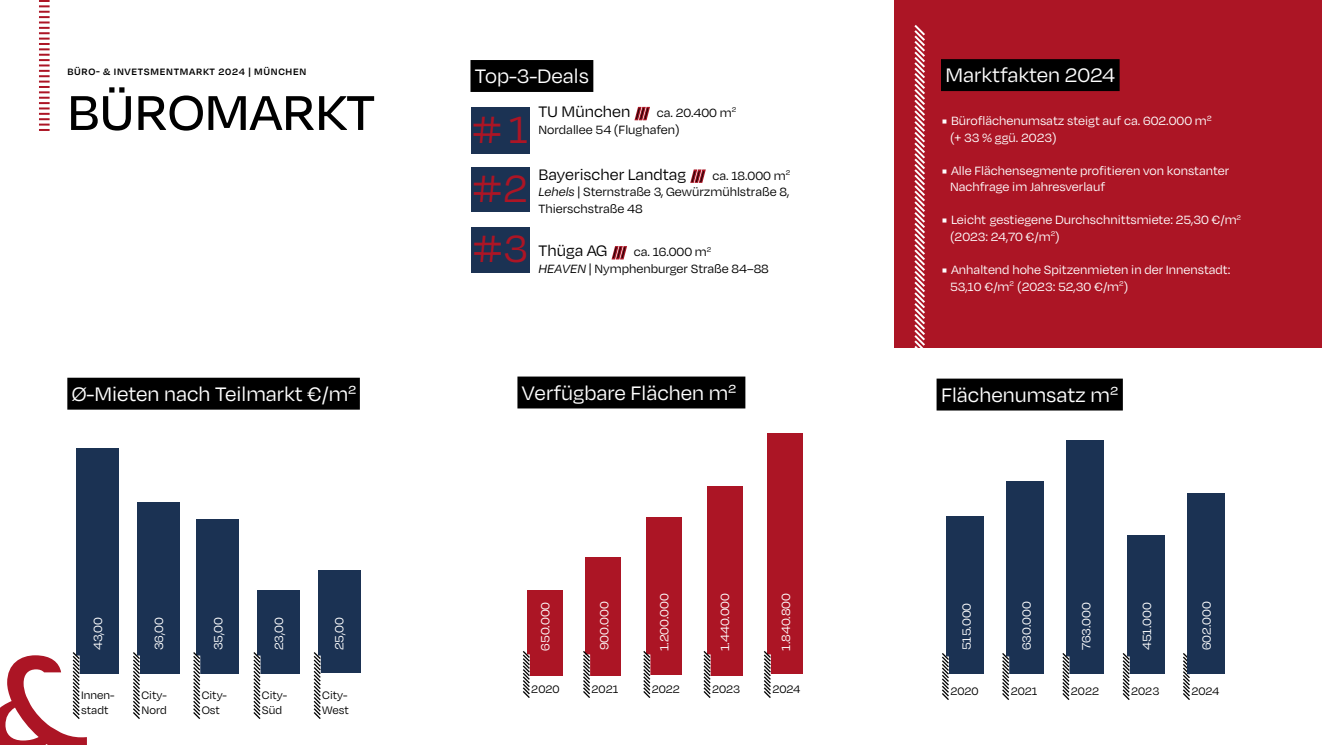
<style>
.page{position:relative;width:1322px;height:745px;background:#fff}
.page>*{position:absolute;margin:0;border:0;box-sizing:border-box;transform-origin:0 0}
.t1{font:500 56.25px "Degular";color:#000}
.t2{font:43.75px/59.5px "Degular";color:#ac1525;text-align:justify}
.t3{font:22.5px "Degular";color:#fff}
.t4{font:17.5px "Degular";color:#000}
.t5{font:13.75px/16.5px "Degular";color:#fff}
.t6{font:13.75px/16.5px "Degular";color:#000}
.t7{font:12.5px/15px "Degular";color:#000}
.t8{font:600 10.62px "Degular";letter-spacing:.065em;color:#000}
.s1{font-size:17.5px}
.s2{color:#ac1525}
.s3{font-size:13.75px;color:#ac1525}
.s4{font-size:13.75px}
.s5{font-style:italic}
.s6{font-family:"Minion Pro"}
</style>
<div class="page">
<div style="left:76px;top:448px;width:43px;height:225px;background:#1b3253"></div>
<div style="left:137px;top:502px;width:43px;height:171px;background:#1b3253"></div>
<div style="left:196px;top:518px;width:43px;height:155px;background:#1b3253"></div>
<div style="left:257px;top:589px;width:43px;height:84px;background:#1b3253"></div>
<div style="left:318px;top:570px;width:43px;height:103px;background:#1b3253"></div>
<div style="left:706px;top:485px;width:36px;height:189px;background:#ac1525"></div>
<div style="left:646px;top:517px;width:36px;height:157px;background:#ac1525"></div>
<div style="left:585px;top:556px;width:36px;height:118px;background:#ac1525"></div>
<div style="left:527px;top:589px;width:36px;height:85px;background:#ac1525"></div>
<div style="left:767px;top:433px;width:36px;height:240px;background:#ac1525"></div>
<div style="left:1127px;top:535px;width:38px;height:138px;background:#1b3253"></div>
<div style="left:1066px;top:439px;width:38px;height:234px;background:#1b3253"></div>
<div style="left:1006px;top:480px;width:38px;height:193px;background:#1b3253"></div>
<div style="left:946px;top:516px;width:38px;height:157px;background:#1b3253"></div>
<div style="left:895px;top:0;width:427px;height:347px;background:#ac1525"></div>
<div style="left:941px;top:59px;width:178px;height:32px;background:#000"></div>
<svg style="left:39px;top:0;width:11px;height:131px"></svg>
<div style="left:471px;top:226px;width:58px;height:46px;background:#1b3253"></div>
<div style="left:471px;top:167px;width:58px;height:45px;background:#1b3253"></div>
<div style="left:471px;top:107px;width:58px;height:46px;background:#1b3253"></div>
<div style="left:470px;top:60px;width:123px;height:32px;background:#000"></div>
<div style="left:936px;top:378px;width:187px;height:32px;background:#000"></div>
<svg style="left:942px;top:653px;width:8px;height:47px"></svg>
<svg style="left:1002px;top:653px;width:8px;height:47px"></svg>
<svg style="left:1062px;top:653px;width:9px;height:47px"></svg>
<svg style="left:1122px;top:653px;width:9px;height:47px"></svg>
<svg style="left:1183px;top:653px;width:8px;height:47px"></svg>
<svg style="left:912px;top:25px;width:15px;height:323px"></svg>
<div style="left:517px;top:376px;width:228px;height:32px;background:#000"></div>
<svg style="left:522px;top:651px;width:9px;height:47px"></svg>
<svg style="left:583px;top:651px;width:8px;height:47px"></svg>
<svg style="left:643px;top:651px;width:9px;height:47px"></svg>
<svg style="left:703px;top:649px;width:9px;height:49px"></svg>
<svg style="left:763px;top:651px;width:9px;height:47px"></svg>
<div style="left:67px;top:377px;width:293px;height:32px;background:#000"></div>
<svg style="left:133px;top:652px;width:8px;height:67px"></svg>
<svg style="left:193px;top:652px;width:9px;height:67px"></svg>
<svg style="left:253px;top:652px;width:9px;height:67px"></svg>
<svg style="left:313px;top:652px;width:8px;height:67px"></svg>
<div style="left:1187px;top:493px;width:37px;height:180px;background:#1b3253"></div>
<svg style="left:0;top:652px;width:87px;height:92px"></svg>
<p class="t8" style="left:67px;top:65px;width:240px">BÜRO- &amp; INVETSMENTMARKT 2024 | MÜNCHEN</p>
<h1 class="t1" style="left:67px;top:78px;width:309px">BÜROMARKT</h1>
<h3 class="t3" style="left:72px;top:380px;width:286px">Ø-Mieten nach Teilmarkt €/m²</h3>
<p class="t5" style="left:89px;top:649px;width:35px;rotate:-90deg">43,00</p>
<p class="t5" style="left:150px;top:649px;width:35px;rotate:-90deg">36,00</p>
<p class="t5" style="left:209px;top:649px;width:35px;rotate:-90deg">35,00</p>
<p class="t5" style="left:270px;top:649px;width:35px;rotate:-90deg">23,00</p>
<p class="t5" style="left:330px;top:649px;width:35px;rotate:-90deg">25,00</p>
<p class="t7" style="left:81px;top:686px;width:35px">Innen&shy;stadt</p>
<p class="t7" style="left:141px;top:686px;width:27px">City-<br>Nord</p>
<p class="t7" style="left:202px;top:686px;width:27px">City-<br>Ost</p>
<p class="t7" style="left:262px;top:686px;width:27px">City-<br>Süd</p>
<p class="t7" style="left:322px;top:686px;width:28px">City-<br>West</p>
<h3 class="t3" style="left:475px;top:63px;width:115px">Top-3-Deals</h3>
<h2 class="t2" style="left:472px;top:98px;width:58px">#1 #2 #3</h2>
<p class="t6" style="left:538px;top:104px;width:199px"><span class="s1">TU München</span> <span class="s2">///</span> ca. 20.400 m<sup>2<br></sup>Nordallee 54 (Flughafen)</p>
<p class="t4" style="left:538px;top:163px;width:253px">Bayerischer Landtag <span class="s3">///</span> <span class="s4">ca. 18.000 m</span><sup>2</sup></p>
<p class="t6" style="left:538px;top:183px;width:252px"><span class="s5">Lehels</span> | Sternstraße 3, Gewürzmühlstraße 8,<br>Thierschstraße 48</p>
<p class="t6" style="left:538px;top:243px;width:232px"><span class="s1">Thüga AG</span> <span class="s2">///</span> ca. 16.000 m<sup>2<br></sup><span class="s5">HEAVEN</span> | Nymphenburger Straße 84–88</p>
<h3 class="t3" style="left:522px;top:379px;width:216px">Verfügbare Flächen m²</h3>
<h3 class="t3" style="left:945px;top:62px;width:171px">Marktfakten 2024</h3>
<p class="t5" style="left:950px;top:112px;width:263px;text-indent:-8px"><span class="s6">■</span> Büroflächenumsatz steigt auf ca. 602.000 m² (+ 33 % ggü. 2023)</p>
<p class="t5" style="left:950px;top:162px;width:281px;text-indent:-8px"><span class="s6">■</span> Alle Flächensegmente profitieren von konstanter<br>Nachfrage im Jahresverlauf</p>
<p class="t5" style="left:950px;top:211px;width:293px;text-indent:-8px"><span class="s6">■</span> Leicht gestiegene Durchschnittsmiete: 25,30 €/m<sup>2 </sup>(2023: 24,70 €/m<sup>2</sup>)</p>
<p class="t5" style="left:950px;top:261px;width:282px;text-indent:-8px"><span class="s6">■</span> Anhaltend hohe Spitzenmieten in der Innenstadt:<br>53,10 €/m<sup>2</sup> (2023: 52,30 €/m<sup>2</sup>)</p>
<h3 class="t3" style="left:941px;top:381px;width:179px">Flächenumsatz m²</h3>
<p class="t5" style="left:536px;top:650px;width:51px;rotate:-90deg">650.000</p>
<p class="t5" style="left:655px;top:650px;width:59px;rotate:-90deg">1.200.000</p>
<p class="t5" style="left:716px;top:650px;width:59px;rotate:-90deg">1.440.000</p>
<p class="t5" style="left:777px;top:650px;width:59px;rotate:-90deg">1.840.800</p>
<p class="t5" style="left:595px;top:649px;width:51px;rotate:-90deg">900.000</p>
<p class="t5" style="left:1198px;top:650px;width:51px;rotate:-90deg">602.000</p>
<p class="t5" style="left:957px;top:649px;width:49px;rotate:-90deg">515.000</p>
<p class="t5" style="left:1018px;top:649px;width:50px;rotate:-90deg">630.000</p>
<p class="t5" style="left:1077px;top:649px;width:50px;rotate:-90deg">763.000</p>
<p class="t5" style="left:1138px;top:649px;width:49px;rotate:-90deg">451.000</p>
<p class="t7" style="left:531px;top:680px;width:30px">2020</p>
<p class="t7" style="left:591px;top:680px;width:28px">2021</p>
<p class="t7" style="left:652px;top:680px;width:30px">2022</p>
<p class="t7" style="left:712px;top:680px;width:30px">2023</p>
<p class="t7" style="left:772px;top:680px;width:30px">2024</p>
<p class="t7" style="left:950px;top:682px;width:30px">2020</p>
<p class="t7" style="left:1010px;top:682px;width:28px">2021</p>
<p class="t7" style="left:1071px;top:682px;width:30px">2022</p>
<p class="t7" style="left:1131px;top:682px;width:30px">2023</p>
<p class="t7" style="left:1191px;top:682px;width:30px">2024</p>
</div>
